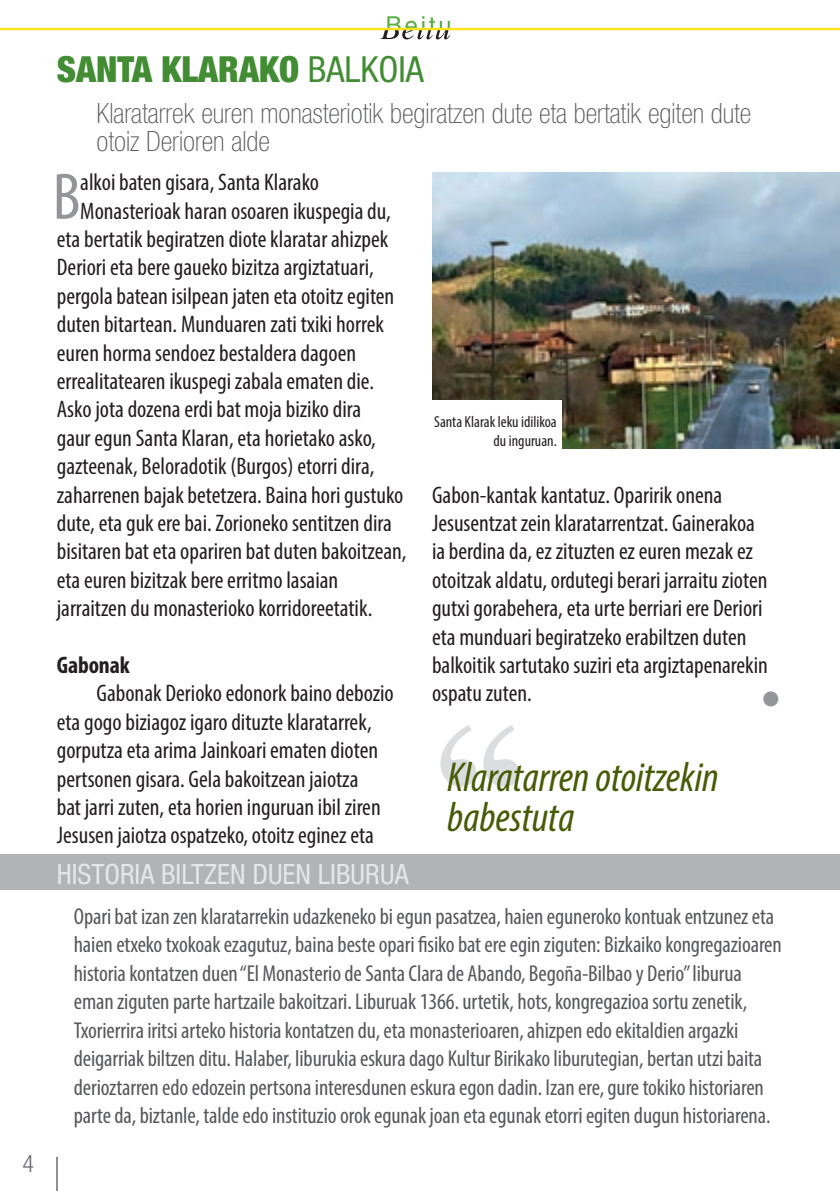
<style>
.page{position:relative;width:840px;height:1191px;background:#fff}
.page>*{position:absolute;margin:0;border:0;box-sizing:border-box;transform-origin:0 0}
.t1{font:condensed 66.2px "Myriad Pro";color:#939598}
.t2{font:italic condensed 42px/40px "Myriad Pro";color:#475b06}
.t3{font:300 condensed 40px "Helvetica";color:#939598}
.t4{font:900 condensed 36px "Helvetica Neue LT Std";color:#428d33}
.t5{font:100 condensed 28px/28.8px "Helvetica Neue";color:#57585a}
.t6{font:condensed 28px "Helvetica Neue LT Std";color:#e6e7e9}
.t7{font:condensed 24px/28.4px "Myriad Pro";color:#231f20}
.t8{font:700 condensed 24px "Myriad Pro";letter-spacing:-.005em;color:#231f20}
.t9{font:300 condensed 24px "Helvetica Neue";color:#6c6d70}
.t10{font:condensed 23px/28.4px "Myriad Pro";letter-spacing:-.005em;color:#57585a}
.t11{font:condensed 16px/19.2px "Myriad Pro";color:#231f20;text-align:right}
.s1{font-weight:400}
</style>
<div class="page">
<svg style="left:380px;top:16px;width:70px;height:23px"></svg>
<hr style="left:0;top:28px;width:839px;height:2px;background:#ffe11b">
<hr style="left:57px;top:1157px;width:1px;height:34px;background:#231f20">
<div style="left:0;top:854px;width:839px;height:36px;background:#b2b3b7"></div>
<img style="left:432px;top:173px;width:407px;height:276px">
<img style="left:440px;top:725px;width:79px;height:62px">
<div style="left:428px;top:401px;width:134px;height:60px;background:#fff"></div>
<p class="t9" style="left:23px;top:1150px;width:13px">4</p>
<h3 class="t4" style="left:57px;top:47px;width:368px">SANTA KLARAKO <span class="s1">BALKOIA</span></h3>
<p class="t5" style="left:96px;top:98px;width:656px">Klaratarrek euren monasteriotik begiratzen dute eta bertatik egiten dute otoiz Derioren alde</p>
<h1 class="t1" style="left:53px;top:157px;width:29px">B</h1>
<p class="t7" style="left:80px;top:168px;width:240px">alkoi baten gisara, Santa Klarako</p>
<p class="t7" style="left:80px;top:196px;width:312px">Monasterioak haran osoaren ikuspegia du,</p>
<p class="t7" style="left:57px;top:225px;width:333px">eta bertatik begiratzen diote klaratar ahizpek</p>
<p class="t7" style="left:57px;top:253px;width:318px">Deriori eta bere gaueko bizitza argiztatuari,</p>
<p class="t7" style="left:57px;top:281px;width:339px">pergola batean isilpean jaten eta otoitz egiten</p>
<p class="t7" style="left:57px;top:310px;width:328px">duten bitartean. Munduaren zati txiki horrek</p>
<p class="t7" style="left:57px;top:338px;width:301px">euren horma sendoez bestaldera dagoen</p>
<p class="t7" style="left:57px;top:366px;width:318px">errealitatearen ikuspegi zabala ematen die.</p>
<p class="t7" style="left:57px;top:395px;width:306px">Asko jota dozena erdi bat moja biziko dira</p>
<p class="t7" style="left:57px;top:423px;width:320px">gaur egun Santa Klaran, eta horietako asko,</p>
<p class="t7" style="left:57px;top:452px;width:319px">gazteenak, Beloradotik (Burgos) etorri dira,</p>
<p class="t7" style="left:57px;top:480px;width:348px">zaharrenen bajak betetzera. Baina hori gustuko</p>
<p class="t7" style="left:57px;top:508px;width:336px">dute, eta guk ere bai. Zorioneko sentitzen dira</p>
<p class="t7" style="left:57px;top:537px;width:351px">bisitaren bat eta opariren bat duten bakoitzean,</p>
<p class="t7" style="left:57px;top:565px;width:283px">eta euren bizitzak bere erritmo lasaian</p>
<p class="t7" style="left:57px;top:594px;width:317px">jarraitzen du monasterioko korridoreetatik.</p>
<p class="t8" style="left:57px;top:650px;width:74px">Gabonak</p>
<p class="t7" style="left:57px;top:679px;width:338px;text-indent:40px">Gabonak Derioko edonork baino debozio eta gogo biziagoz igaro dituzte klaratarrek, gorputza eta arima Jainkoari ematen dioten pertsonen gisara. Gela bakoitzean jaiotza<br>bat jarri zuten, eta horien inguruan ibil ziren Jesusen jaiotza ospatzeko, otoitz eginez eta</p>
<p class="t11" style="left:434px;top:412px;width:124px">Santa Klarak leku idilikoa du inguruan.</p>
<p class="t7" style="left:432px;top:480px;width:337px">Gabon-kantak kantatuz. Oparirik onena Jesusentzat zein klaratarrentzat. Gainerakoa ia berdina da, ez zituzten ez euren mezak ez otoitzak aldatu, ordutegi berari jarraitu zioten gutxi gorabehera, eta urte berriari ere Deriori eta munduari begiratzeko erabiltzen duten balkoitik sartutako suziri eta argiztapenarekin ospatu zuten.</p>
<h3 class="t3" style="left:758px;top:676px;width:26px">•</h3>
<h2 class="t2" style="left:447px;top:756px;width:273px">Klaratarren otoitzekin babestuta</h2>
<p class="t6" style="left:57px;top:858px;width:61px">HISTORIA</p>
<p class="t6" style="left:161px;top:858px;width:249px">BILTZEN DUEN LIBURUA</p>
<p class="t10" style="left:74px;top:902px;width:709px">Opari bat izan zen klaratarrekin udazkeneko bi egun pasatzea, haien eguneroko kontuak entzunez eta haien etxeko txokoak ezagutuz, baina beste opari fisiko bat ere egin ziguten: Bizkaiko kongregazioaren historia kontatzen duen “El Monasterio de Santa Clara de Abando, Begoña-Bilbao y Derio” liburua eman ziguten parte hartzaile bakoitzari. Liburuak 1366. urtetik, hots, kongregazioa sortu zenetik, Txorierrira iritsi arteko historia kontatzen du, eta monasterioaren, ahizpen edo ekitaldien argazki deigarriak biltzen ditu. Halaber, liburukia eskura dago Kultur Birikako liburutegian, bertan utzi baita derioztarren edo edozein pertsona interesdunen eskura egon dadin. Izan ere, gure tokiko historiaren parte da, biztanle, talde edo instituzio orok egunak joan eta egunak etorri egiten dugun historiarena.</p>
</div>
